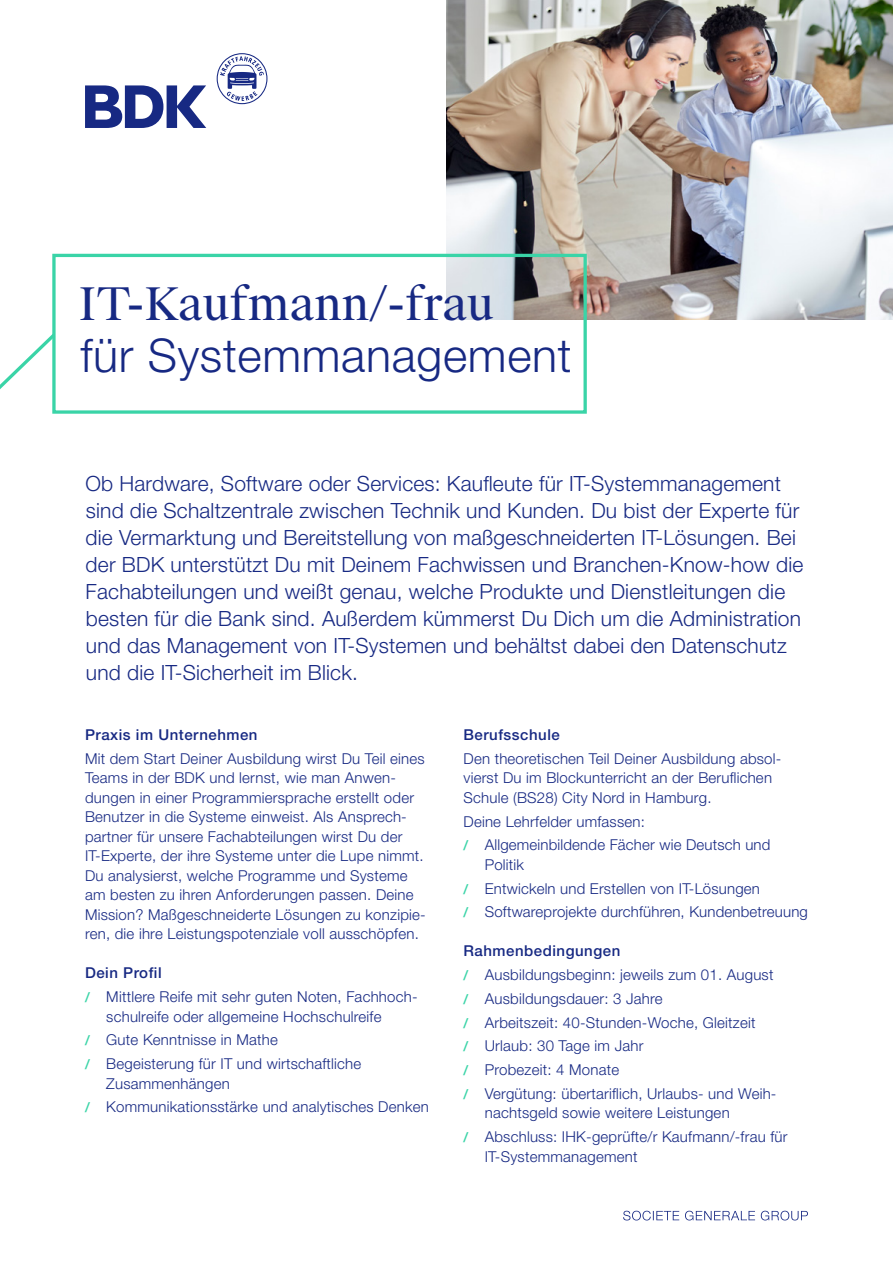
<style>
.page{position:relative;width:893px;height:1263px;background:#fff}
.page>*{position:absolute;margin:0;border:0;box-sizing:border-box;transform-origin:0 0}
.t1{font:300 46.5px "Helvetica Neue LT Pro";letter-spacing:.015em;color:#172983}
.t2{font:45px "Suisse Works";letter-spacing:.005em;color:#172983}
.t3{font:300 21px/27px "Helvetica Neue LT Pro";letter-spacing:.01em;color:#172983}
.t4{font:300 15px/23.7px "Helvetica Neue LT Pro";letter-spacing:.015em;color:#172983}
.t5{font:500 15px "Helvetica Neue LT Pro";letter-spacing:.035em;color:#172983}
.s1{font-weight:500}
.s2{font-weight:500;font-size:13.5px;color:#3ad4a7}
</style>
<div class="page">
<img style="left:446px;top:0;width:447px;height:320px">
<svg style="left:0;top:334px;width:52px;height:55px"></svg>
<svg style="left:85px;top:53px;width:182px;height:75px"></svg>
<svg style="left:623px;top:1211px;width:185px;height:9px"></svg>
<div style="left:52px;top:254px;width:535px;height:160px;border:3px solid #3ad4a7"></div>
<h2 class="t2" style="left:79px;top:276px;width:416px">IT-Kaufmann/-frau</h2>
<h1 class="t1" style="left:80px;top:327px;width:493px">für Systemmanagement</h1>
<p class="t3" style="left:85px;top:469px;width:719px">Ob Hardware, Software oder Services: Kaufleute für IT-Systemmanagement sind die Schaltzentrale zwischen Technik und Kunden. Du bist der Experte für die Vermarktung und Bereitstellung von maßgeschneiderten IT-Lösungen. Bei der BDK unterstützt Du mit Deinem Fachwissen und Branchen-Know-how die Fachabteilungen und weißt genau, welche Produkte und Dienstleitungen die besten für die Bank sind. Außerdem kümmerst Du Dich um die Administration und das Management von IT-Systemen und behältst dabei den Datenschutz und die IT-Sicherheit im Blick.</p>
<p class="t5" style="left:85px;top:726px;width:174px">Praxis im Unternehmen</p>
<p class="t4" style="left:85px;top:748px;width:342px;line-height:19.5px">Mit dem Start Deiner Ausbildung wirst Du Teil eines Teams in der BDK und lernst, wie man Anwen&shy;dungen in einer Programmiersprache erstellt oder Benutzer in die Systeme einweist. Als Ansprech&shy;partner für unsere Fachabteilungen wirst Du der IT-Experte, der ihre Systeme unter die Lupe nimmt.<br>Du analysierst, welche Programme und Systeme am besten zu ihren Anforderungen passen. Deine Mission? Maßgeschneiderte Lösungen zu konzipie&shy;ren, die ihre Leistungspotenziale voll ausschöpfen.</p>
<p class="t4" style="left:85px;top:961px;width:334px"><span class="s1">Dein Profil<br></span><span class="s2">/</span> Mittlere Reife mit sehr guten Noten, Fachhoch-</p>
<p class="t4" style="left:85px;top:1004px;width:298px;text-indent:21px">schulreife oder allgemeine Hochschulreife <span class="s2">/</span> Gute Kenntnisse in Mathe<br><span class="s2">/</span> Begeisterung für IT und wirtschaftliche</p>
<p class="t4" style="left:85px;top:1071px;width:345px;text-indent:21px">Zusammenhängen<br><span class="s2">/</span> Kommunikationsstärke und analytisches Denken</p>
<p class="t5" style="left:463px;top:726px;width:98px">Berufsschule</p>
<p class="t4" style="left:463px;top:748px;width:319px;line-height:19.5px">Den theoretischen Teil Deiner Ausbildung absol&shy;vierst Du im Blockunterricht an der Beruflichen<br>Schule (BS28) City Nord in Hamburg.</p>
<p class="t4" style="left:463px;top:809px;width:308px">Deine Lehrfelder umfassen:<br><span class="s2">/</span> Allgemeinbildende Fächer wie Deutsch und</p>
<p class="t4" style="left:463px;top:852px;width:346px;text-indent:21px">Politik<br><span class="s2">/</span> Entwickeln und Erstellen von IT-Lösungen<br><span class="s2">/</span> Softwareprojekte durchführen, Kundenbetreuung</p>
<p class="t4" style="left:463px;top:939px;width:314px"><span class="s1">Rahmenbedingungen<br></span><span class="s2">/</span> Ausbildungsbeginn: jeweils zum 01. August <span class="s2">/</span> Ausbildungsdauer: 3 Jahre<br><span class="s2">/</span> Arbeitszeit: 40-Stunden-Woche, Gleitzeit<br><span class="s2">/</span> Urlaub: 30 Tage im Jahr<br><span class="s2">/</span> Probezeit: 4 Monate<br><span class="s2">/</span> Vergütung: übertariflich, Urlaubs- und Weih-</p>
<p class="t4" style="left:463px;top:1101px;width:325px;text-indent:21px">nachtsgeld sowie weitere Leistungen<br><span class="s2">/</span> Abschluss: IHK-geprüfte/r Kaufmann/-frau für</p>
<p class="t4" style="left:485px;top:1144px;width:154px">IT-Systemmanagement</p>
</div>
